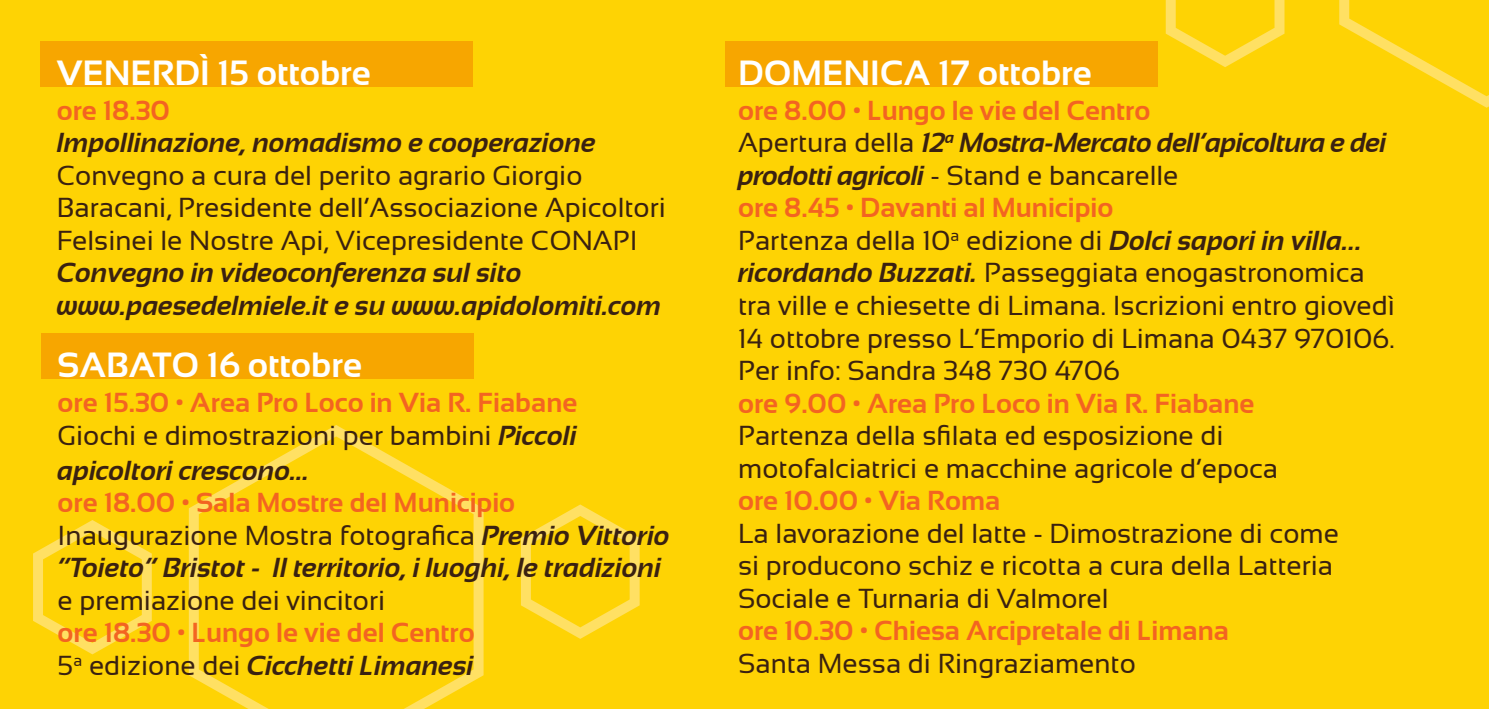
<style>
.page{position:relative;width:1489px;height:709px;background:#fff}
.page>*{position:absolute;margin:0;border:0;box-sizing:border-box;transform-origin:0 0}
.t1{font:700 35px "Sansation";color:#fff}
.t2{font:27.5px/32.5px "Sansation";color:#3a2111}
.t3{font:italic 700 27.5px/32.5px "Sansation";color:#3a2111}
.t4{font:700 27.5px "Sansation";color:#f36421}
.t5{font:italic 700 27.5px/32.5px "Sansation";letter-spacing:-.02em;color:#3a2111}
.s1{font-style:normal;color:#f36421}
.s2{font-weight:700;font-style:italic}
.s3{font-weight:400;font-style:normal}
.s4{font-weight:700;color:#f36421}
</style>
<div class="page">
<div style="left:0;top:0;width:1488px;height:709px;background:#fed304"></div>
<svg style="left:189px;top:425px;width:294px;height:284px"></svg>
<svg style="left:33px;top:520px;width:119px;height:134px"></svg>
<svg style="left:521px;top:504px;width:118px;height:135px"></svg>
<svg style="left:1339px;top:0;width:149px;height:108px"></svg>
<svg style="left:1165px;top:0;width:119px;height:67px"></svg>
<div style="left:41px;top:41px;width:432px;height:45px;background:#f7a600"></div>
<div style="left:41px;top:333px;width:432px;height:46px;background:#f7a600"></div>
<div style="left:725px;top:41px;width:432px;height:45px;background:#f7a600"></div>
<p class="t1" style="left:57px;top:53px;width:316px">VENERDÌ 15 ottobre</p>
<p class="t3" style="left:57px;top:94px;width:541px"><span class="s1">ore 18.30<br></span>Impollinazione, nomadismo e cooperazione</p>
<p class="t2" style="left:57px;top:159px;width:610px">Convegno a cura del perito agrario Giorgio Baracani, Presidente dell’Associazione Apicoltori Felsinei le Nostre Api, Vicepresidente CONAPI <span class="s2">Convegno in videoconferenza sul sito</span></p>
<p class="t3" style="left:57px;top:289px;width:606px">www.paesedelmiele.it e su www.apidolomiti.com</p>
<p class="t1" style="left:58px;top:345px;width:306px">SABATO 16 ottobre</p>
<p class="t4" style="left:58px;top:387px;width:521px">ore 15.30 • Area Pro Loco in Via R. Fiabane</p>
<p class="t2" style="left:58px;top:419px;width:521px">Giochi e dimostrazioni per bambini <span class="s2">Piccoli</span></p>
<p class="t3" style="left:58px;top:454px;width:253px">apicoltori crescono...</p>
<p class="t4" style="left:58px;top:487px;width:459px">ore 18.00 • Sala Mostre del Municipio</p>
<p class="t3" style="left:58px;top:519px;width:614px"><span class="s3">Inaugurazione Mostra fotografica</span> Premio Vittorio “Toieto” Bristot - Il territorio, i luoghi, le tradizioni <span class="s3">e premiazione dei vincitori</span></p>
<p class="t4" style="left:58px;top:617px;width:418px">ore 18.30 • Lungo le vie del Centro</p>
<p class="t3" style="left:58px;top:649px;width:417px"><span class="s3">5</span><sup>a</sup> <span class="s3">edizione dei</span> Cicchetti Limanesi</p>
<p class="t1" style="left:738px;top:53px;width:355px">DOMENICA 17 ottobre</p>
<p class="t5" style="left:738px;top:94px;width:650px"><span class="s1">ore 8.00 • Lungo le vie del Centro<br></span><span class="s3">Apertura della</span> 12<sup>a</sup> Mostra-Mercato dell’apicoltura e dei prodotti agricoli <span class="s3">- Stand e bancarelle</span></p>
<p class="t2" style="left:738px;top:192px;width:658px"><span class="s4">ore 8.45 • Davanti al Municipio<br></span>Partenza della 10<sup>a</sup> edizione di <span class="s2">Dolci sapori in villa… ricordando Buzzati.</span> Passeggiata enogastronomica tra ville e chiesette di Limana. Iscrizioni entro giovedì 14 ottobre presso L’Emporio di Limana 0437 970106.<br>Per info: Sandra 348 730 4706</p>
<p class="t4" style="left:738px;top:387px;width:518px">ore 9.00 • Area Pro Loco in Via R. Fiabane</p>
<p class="t2" style="left:738px;top:419px;width:541px">Partenza della sfilata ed esposizione di motofalciatrici e macchine agricole d’epoca</p>
<p class="t4" style="left:738px;top:485px;width:264px">ore 10.00 • Via Roma</p>
<p class="t2" style="left:738px;top:517px;width:602px">La lavorazione del latte - Dimostrazione di come si producono schiz e ricotta a cura della Latteria<br>Sociale e Turnaria di Valmorel</p>
<p class="t4" style="left:738px;top:615px;width:492px">ore 10.30 • Chiesa Arcipretale di Limana</p>
<p class="t2" style="left:738px;top:647px;width:399px">Santa Messa di Ringraziamento</p>
</div>
